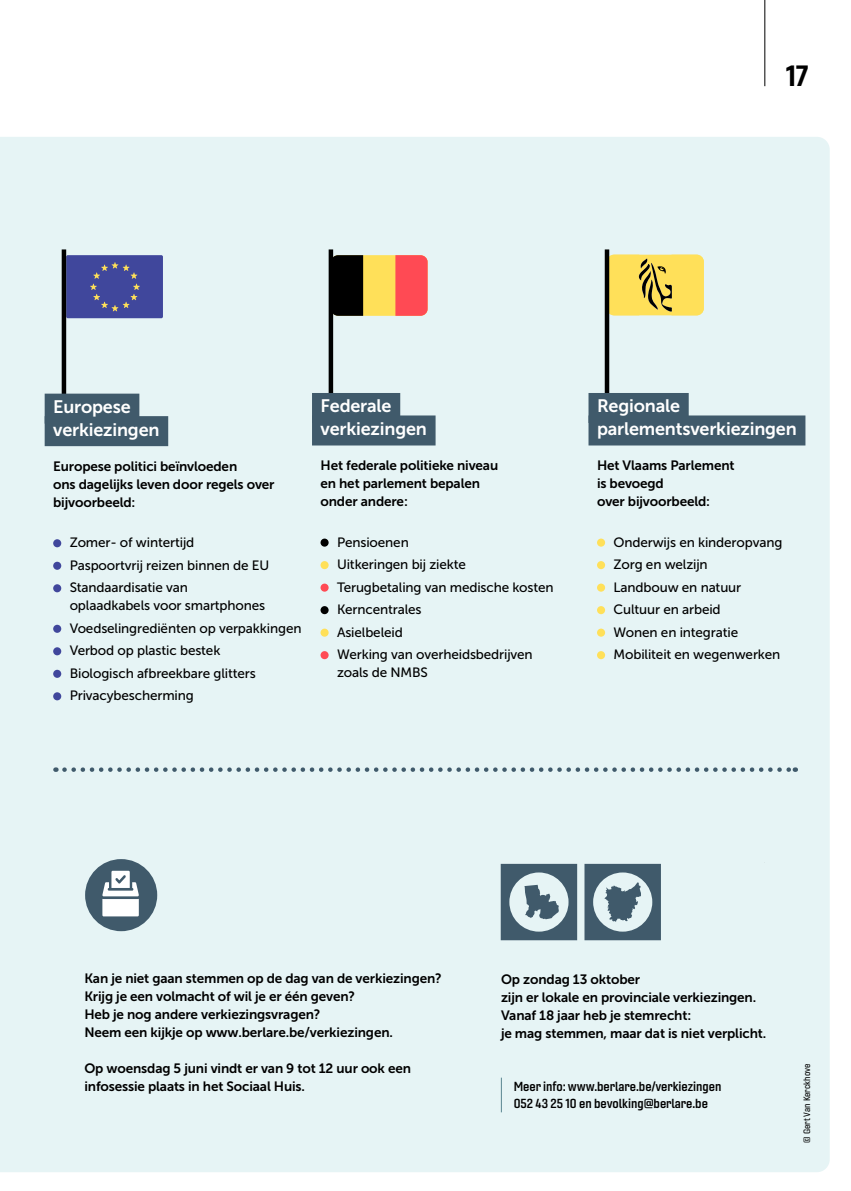
<style>
.page{position:relative;width:851px;height:1191px;background:#fff}
.page>*{position:absolute;margin:0;border:0;box-sizing:border-box;transform-origin:0 0}
.t1{font:28.5px "Gineso Nor Bol";color:#000}
.t2{font:18px/22.5px "Museo Sans 700";letter-spacing:-.01em;color:#fff}
.t3{font:13.5px/18px "Museo Sans 700";letter-spacing:-.01em;color:#000}
.t4{font:13.5px/22.5px "Museo Sans 500";letter-spacing:-.01em;color:#000}
.t5{font:12.75px/16.5px "Gineso Nor Dem";color:#000}
.t6{font:9px "Gineso Nor Med";letter-spacing:.01em;color:#000}
</style>
<div class="page">
<hr style="left:764px;top:0;width:1px;height:86px;background:#000">
<div style="left:0;top:137px;width:829px;height:1035px;background:#e6f4f5"></div>
<div style="left:66px;top:255px;width:97px;height:63px;background:#40479c;border-radius:2px"></div>
<svg style="left:90px;top:262px;width:50px;height:49px"></svg>
<svg style="left:609px;top:255px;width:94px;height:60px;background:#e9cd53"></svg>
<div style="left:331px;top:255px;width:96px;height:61px;background:#ffe059;border-radius:7px"></div>
<div style="left:333px;top:255px;width:30px;height:61px;background:#000"></div>
<div style="left:395px;top:255px;width:32px;height:61px;background:#ff4a54"></div>
<div style="left:328px;top:249px;width:5px;height:179px;background:#000"></div>
<div style="left:604px;top:249px;width:5px;height:179px;background:#000"></div>
<hr style="left:62px;top:249px;width:4px;height:179px;background:#000">
<div style="left:312px;top:393px;width:88px;height:30px;background:#405a6b"></div>
<div style="left:312px;top:415px;width:123px;height:30px;background:#405a6b"></div>
<div style="left:320px;top:538px;width:8px;height:8px;background:#000;border-radius:50%"></div>
<div style="left:320px;top:561px;width:8px;height:8px;background:#ffe059;border-radius:50%"></div>
<div style="left:320px;top:583px;width:8px;height:8px;background:#ff4a54;border-radius:50%"></div>
<div style="left:320px;top:606px;width:8px;height:8px;background:#000;border-radius:50%"></div>
<div style="left:320px;top:628px;width:8px;height:8px;background:#ffe059;border-radius:50%"></div>
<div style="left:320px;top:651px;width:8px;height:8px;background:#ff4a54;border-radius:50%"></div>
<div style="left:588px;top:393px;width:100px;height:30px;background:#405a6b"></div>
<div style="left:588px;top:415px;width:217px;height:30px;background:#405a6b"></div>
<div style="left:597px;top:538px;width:8px;height:8px;background:#ffe059;border-radius:50%"></div>
<div style="left:597px;top:561px;width:8px;height:8px;background:#ffe059;border-radius:50%"></div>
<div style="left:597px;top:583px;width:8px;height:8px;background:#ffe059;border-radius:50%"></div>
<div style="left:597px;top:606px;width:8px;height:8px;background:#ffe059;border-radius:50%"></div>
<div style="left:597px;top:628px;width:8px;height:8px;background:#ffe059;border-radius:50%"></div>
<div style="left:597px;top:651px;width:8px;height:8px;background:#ffe059;border-radius:50%"></div>
<div style="left:45px;top:393px;width:94px;height:30px;background:#405a6b"></div>
<div style="left:45px;top:416px;width:123px;height:30px;background:#405a6b"></div>
<div style="left:53px;top:539px;width:8px;height:8px;background:#40479c;border-radius:50%"></div>
<div style="left:53px;top:562px;width:8px;height:8px;background:#40479c;border-radius:50%"></div>
<div style="left:53px;top:584px;width:8px;height:8px;background:#40479c;border-radius:50%"></div>
<div style="left:53px;top:625px;width:8px;height:8px;background:#40479c;border-radius:50%"></div>
<div style="left:53px;top:647px;width:8px;height:8px;background:#40479c;border-radius:50%"></div>
<div style="left:53px;top:670px;width:8px;height:8px;background:#40479c;border-radius:50%"></div>
<div style="left:53px;top:692px;width:8px;height:8px;background:#40479c;border-radius:50%"></div>
<svg style="left:64px;top:767px;width:731px;height:5px;background:#adbfc5"></svg>
<svg style="left:584px;top:864px;width:76px;height:76px;background:#768c98"></svg>
<svg style="left:500px;top:864px;width:77px;height:76px;background:#7a909b"></svg>
<div style="left:85px;top:859px;width:72px;height:72px;background:#405a6b;border-radius:50%"></div>
<svg style="left:102px;top:870px;width:37px;height:46px"></svg>
<hr style="left:501px;top:1077px;width:1px;height:35px;background:#598590">
<h1 class="t1" style="left:785px;top:58px;width:24px">17</h1>
<h2 class="t2" style="left:53px;top:395px;width:108px">Europese verkiezingen</h2>
<p class="t3" style="left:53px;top:457px;width:223px">Europese politici beïnvloeden<br>ons dagelijks leven door regels over bijvoorbeeld:</p>
<p class="t4" style="left:70px;top:531px;width:201px">Zomer- of wintertijd<br>Paspoortvrij reizen binnen de EU<br>Standaardisatie van</p>
<p class="t4" style="left:70px;top:594px;width:233px">oplaadkabels voor smartphones<br>Voedselingrediënten op verpakkingen<br>Verbod op plastic bestek<br>Biologisch afbreekbare glitters<br>Privacybescherming</p>
<h2 class="t2" style="left:320px;top:395px;width:108px">Federale verkiezingen</h2>
<p class="t3" style="left:320px;top:456px;width:179px">Het federale politieke niveau en het parlement bepalen onder andere:</p>
<p class="t4" style="left:337px;top:531px;width:218px">Pensioenen<br>Uitkeringen bij ziekte<br>Terugbetaling van medische kosten<br>Kerncentrales<br>Asielbeleid<br>Werking van overheidsbedrijven</p>
<p class="t4" style="left:337px;top:661px;width:92px">zoals de NMBS</p>
<h2 class="t2" style="left:597px;top:395px;width:201px">Regionale parlementsverkiezingen</h2>
<p class="t3" style="left:597px;top:456px;width:139px">Het Vlaams Parlement is bevoegd<br>over bijvoorbeeld:</p>
<p class="t4" style="left:613px;top:531px;width:170px">Onderwijs en kinderopvang<br>Zorg en welzijn<br>Landbouw en natuur<br>Cultuur en arbeid<br>Wonen en integratie<br>Mobiliteit en wegenwerken</p>
<p class="t3" style="left:84px;top:968px;width:359px">Kan je niet gaan stemmen op de dag van de verkiezingen?<br>Krijg je een volmacht of wil je er één geven?<br>Heb je nog andere verkiezingsvragen?<br>Neem een kijkje op www.berlare.be/verkiezingen.</p>
<p class="t3" style="left:84px;top:1058px;width:328px">Op woensdag 5 juni vindt er van 9 tot 12 uur ook een infosessie plaats in het Sociaal Huis.</p>
<p class="t3" style="left:501px;top:970px;width:267px">Op zondag 13 oktober<br>zijn er lokale en provinciale verkiezingen.<br>Vanaf 18 jaar heb je stemrecht:<br>je mag stemmen, maar dat is niet verplicht.</p>
<p class="t5" style="left:513px;top:1078px;width:209px">Meer info: www.berlare.be/verkiezingen<br>052 43 25 10 en bevolking@berlare.be</p>
<p class="t6" style="left:801px;top:1142px;width:81px;rotate:-90deg">© Gert Van Kerckhove</p>
</div>
